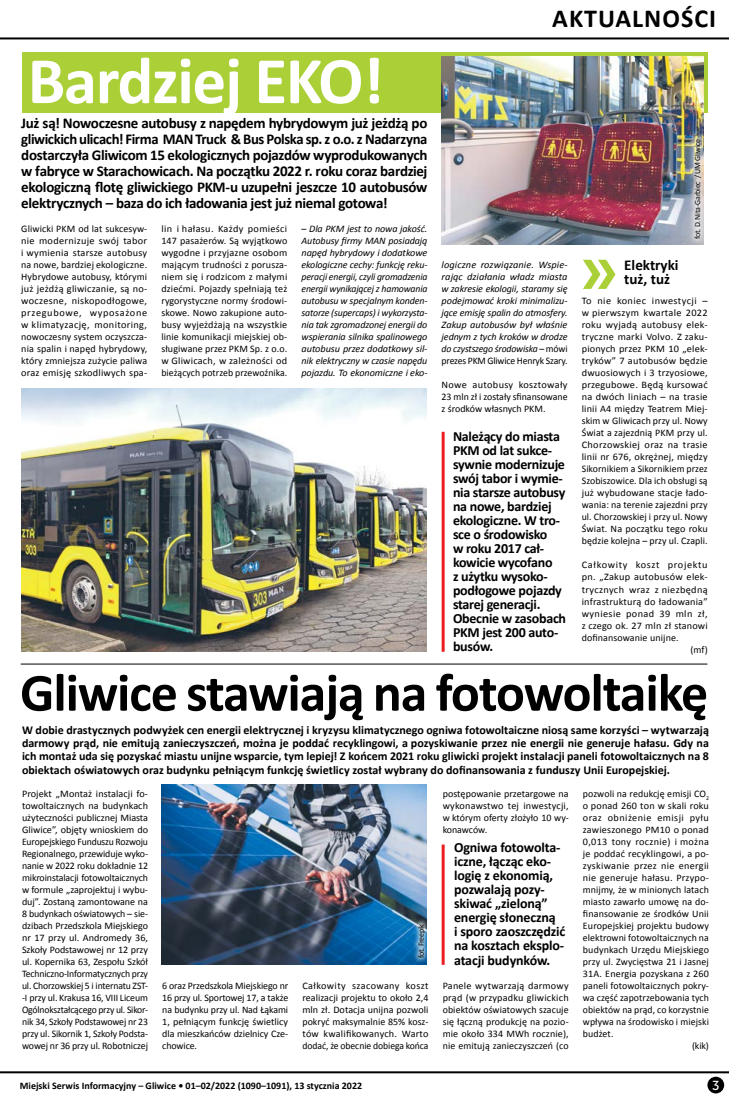
<style>
.page{position:relative;width:729px;height:1098px;background:#fff}
.page>*{position:absolute;margin:0;border:0;box-sizing:border-box;transform-origin:0 0}
.t1{font:700 67px "Calibri";color:#fff}
.t2{font:700 54px "Calibri";letter-spacing:-.02em;color:#000}
.t3{font:700 26px "Calibri";letter-spacing:.04em;color:#000}
.t4{font:700 15px/16px "Calibri";letter-spacing:-.025em;color:#000}
.t5{font:700 14px/14px "Calibri";letter-spacing:-.02em;color:#000}
.t6{font:13px "Museo Sans 500";color:#fff}
.t7{font:700 12px/13.2px "Calibri";color:#000;text-align:justify}
.t8{font:10px/12px "Calibri";letter-spacing:.01em;color:#000;text-align:justify}
.t9{font:italic 10px/12px "Calibri";letter-spacing:-.01em;color:#000;text-align:justify}
.t10{font:700 10px "Calibri";color:#000}
.t11{font:10px "Calibri";letter-spacing:.035em;color:#000}
.t12{font:10px "Calibri";letter-spacing:.045em;color:#000}
.t13{font:10px "Calibri";letter-spacing:.03em;color:#000}
.t14{font:10px "Calibri";letter-spacing:.065em;color:#000}
.t15{font:8px "Calibri";letter-spacing:-.03em;color:#000}
.s1{font-style:normal}
</style>
<div class="page">
<hr style="left:0;top:37px;width:729px;height:2px;background:#000">
<hr style="left:0;top:1070px;width:729px;height:2px;background:#000">
<div style="left:707px;top:1076px;width:17px;height:16px;background:#000;border-radius:50%"></div>
<div style="left:22px;top:52px;width:685px;height:60px;background:#abd037"></div>
<hr style="left:21px;top:663px;width:686px;height:1px;background:#000">
<svg style="left:583px;top:260px;width:32px;height:29px"></svg>
<img style="left:441px;top:57px;width:262px;height:187px">
<img style="left:21px;top:388px;width:405px;height:263px">
<hr style="left:441px;top:431px;width:3px;height:220px;background:#ed1d24">
<hr style="left:441px;top:844px;width:3px;height:120px;background:#ed1d24">
<div style="left:687px;top:132px;width:20px;height:113px;background:#fff;opacity:.75"></div>
<img style="left:161px;top:784px;width:265px;height:179px">
<div style="left:412px;top:917px;width:19px;height:46px;background:#fff;opacity:.75"></div>
<h1 class="t1" style="left:28px;top:38px;width:358px">Bardziej EKO !</h1>
<p class="t4" style="left:21px;top:115px;width:407px;text-align:justify">Już są! Nowoczesne autobusy z napędem hybrydowym już jeżdżą po gliwickich ulicach! Firma MAN Truck &amp; Bus Polska sp. z o.o. z Nadarzyna dostarczyła Gliwicom 15 ekologicznych pojazdów wyprodukowanych w fabryce w Starachowicach. Na początku 2022 r. roku coraz bardziej ekologiczną flotę gliwickiego PKM-u uzupełni jeszcze 10 autobusów elektrycznych – baza do ich ładowania jest już niemal gotowa!</p>
<p class="t8" style="left:21px;top:223px;width:127px">Gliwicki PKM od lat sukcesyw&shy;nie modernizuje swój tabor i wymienia starsze autobusy na nowe, bardziej ekologiczne.<br>Hybrydowe autobusy, którymi już jeżdżą gliwiczanie, są no&shy;woczesne, niskopodłogowe, przegubowe, wyposażone w klimatyzację, monitoring, nowoczesny system oczyszcza&shy;nia spalin i napęd hybrydowy, który zmniejsza zużycie paliwa oraz emisję szkodliwych spa-</p>
<p class="t8" style="left:161px;top:223px;width:127px">lin i hałasu. Każdy pomieści 147 pasażerów. Są wyjątkowo wygodne i przyjazne osobom mającym trudności z porusza&shy;niem się i rodzicom z małymi dziećmi. Pojazdy spełniają też rygorystyczne normy środowi&shy;skowe. Nowo zakupione auto&shy;busy wyjeżdżają na wszystkie linie komunikacji miejskiej ob&shy;sługiwane przez PKM Sp. z o.o. w Gliwicach, w zależności od bieżących potrzeb przewoźnika.</p>
<p class="t9" style="left:301px;top:222px;width:127px"><span class="s1">–</span> Dla PKM jest to nowa jakość.<br>Autobusy firmy MAN posiadają napęd hybrydowy i dodatkowe ekologiczne cechy: funkcję reku&shy;peracji energii, czyli gromadzenia energii wynikającej z hamowania autobusu w specjalnym konden&shy;satorze (supercaps) i wykorzysta&shy;nia tak zgromadzonej energii do wspierania silnika spalinowego autobusu przez dodatkowy sil&shy;nik elektryczny w czasie napędu pojazdu. To ekonomiczne i eko-</p>
<h3 class="t3" style="left:552px;top:2px;width:165px">aktualności</h3>
<p class="t9" style="left:441px;top:258px;width:127px">logiczne rozwiązanie. Wspie&shy;rając działania władz miasta w zakresie ekologii, staramy się podejmować kroki minimalizu&shy;jące emisję spalin do atmosfery.<br>Zakup autobusów był właśnie jednym z tych kroków w drodze do czystszego środowiska <span class="s1">– mówi prezes PKM Gliwice Henryk Szary.</span></p>
<p class="t8" style="left:441px;top:379px;width:127px">Nowe autobusy kosztowały 23 mln zł i zostały sfinansowane z środków własnych PKM.</p>
<p class="t5" style="left:453px;top:428px;width:115px">Należący do miasta<br>PKM od lat sukce&shy;sywnie modernizuje swój tabor i wymie&shy;nia starsze autobusy na nowe, bardziej ekologiczne. W tro&shy;sce o środowisko<br>w roku 2017 cał&shy;kowicie wycofano<br>z użytku wysoko&shy;podłogowe pojazdy starej generacji.<br>Obecnie w zasobach<br>PKM jest 200 auto&shy;busów.</p>
<p class="t15" style="left:692px;top:239px;width:102px;rotate:-90deg">fot. D. Nita-Garbiec / UM Gliwice</p>
<h3 class="t4" style="left:624px;top:257px;width:56px;line-height:14px">Elektryki tuż, tuż</h3>
<p class="t8" style="left:581px;top:295px;width:127px">To nie koniec inwestycji – w pierwszym kwartale 2022 roku wyjadą autobusy elek&shy;tryczne marki Volvo. Z zaku&shy;pionych przez PKM 10 „elek&shy;tryków” 7 autobusów będzie dwuosiowych i 3 trzyosiowe, przegubowe. Będą kursować na dwóch liniach – na trasie linii A4 między Teatrem Miej&shy;skim w Gliwicach przy ul. Nowy Świat a zajezdnią PKM przy ul.<br>Chorzowskiej oraz na trasie linii nr 676, okrężnej, między Sikornikiem a Sikornikiem przez Szobiszowice. Dla ich obsługi są już wybudowane stacje łado&shy;wania: na terenie zajezdni przy ul. Chorzowskiej i przy ul. Nowy Świat. Na początku tego roku będzie kolejna – przy ul. Czapli.</p>
<p class="t14" style="left:581px;top:558px;width:127px">Całkowity koszt projektu</p>
<p class="t8" style="left:581px;top:571px;width:127px">pn. „Zakup autobusów elek-</p>
<p class="t11" style="left:581px;top:582px;width:127px">trycznych wraz z niezbędną</p>
<p class="t8" style="left:581px;top:595px;width:127px">infrastrukturą do ładowania”</p>
<p class="t11" style="left:581px;top:606px;width:127px">wyniesie ponad 39 mln zł,</p>
<p class="t8" style="left:581px;top:619px;width:127px">z czego ok. 27 mln zł stanowi</p>
<p class="t8" style="left:581px;top:631px;width:98px">dofinansowanie unijne.</p>
<p class="t8" style="left:690px;top:643px;width:19px">(mf)</p>
<h2 class="t2" style="left:20px;top:658px;width:689px">Gliwice stawiają na fotowoltaikę</h2>
<p class="t7" style="left:22px;top:723px;width:688px">W dobie drastycznych podwyżek cen energii elektrycznej i kryzysu klimatycznego ogniwa fotowoltaiczne niosą same korzyści – wytwarzają darmowy prąd, nie emitują zanieczyszczeń, można je poddać recyklingowi, a pozyskiwanie przez nie energii nie generuje hałasu. Gdy na ich montaż uda się pozyskać miastu unijne wsparcie, tym lepiej! Z końcem 2021 roku gliwicki projekt instalacji paneli fotowoltaicznych na 8 obiektach oświatowych oraz budynku pełniącym funkcję świetlicy został wybrany do dofinansowania z funduszy Unii Europejskiej.</p>
<p class="t8" style="left:22px;top:787px;width:127px">Projekt „Montaż instalacji fo&shy;towoltaicznych na budynkach użyteczności publicznej Miasta Gliwice”, objęty wnioskiem do Europejskiego Funduszu Rozwoju Regionalnego, przewiduje wyko&shy;nanie w 2022 roku dokładnie 12 mikroinstalacji fotowoltaicznych w formule „zaprojektuj i wybu&shy;duj”. Zostaną zamontowane na 8 budynkach oświatowych – sie&shy;dzibach Przedszkola Miejskiego nr 17 przy ul. Andromedy 36, Szkoły Podstawowej nr 12 przy ul. Kopernika 63, Zespołu Szkół Techniczno-Informatycznych przy ul. Chorzowskiej 5 i internatu ZST--I przy ul. Krakusa 16, VIII Liceum Ogólnokształcącego przy ul. Sikor&shy;nik 34, Szkoły Podstawowej nr 23 przy ul. Sikornik 1, Szkoły Podsta&shy;wowej nr 36 przy ul. Robotniczej</p>
<p class="t8" style="left:583px;top:787px;width:127px">pozwoli na redukcję emisji CO<sub>2</sub></p>
<p class="t8" style="left:583px;top:799px;width:127px">o ponad 260 ton w skali roku</p>
<p class="t12" style="left:583px;top:810px;width:127px">oraz obniżenie emisji pyłu</p>
<p class="t8" style="left:583px;top:823px;width:127px">zawieszonego PM10 o ponad</p>
<p class="t13" style="left:583px;top:834px;width:127px">0,013 tony rocznie) i można</p>
<p class="t8" style="left:583px;top:847px;width:127px">je poddać recyklingowi, a po-</p>
<p class="t8" style="left:583px;top:859px;width:127px">zyskiwanie przez nie energii</p>
<p class="t8" style="left:583px;top:871px;width:127px">nie generuje hałasu. Przypo-</p>
<p class="t8" style="left:583px;top:883px;width:127px">mnijmy, że w minionych latach</p>
<p class="t8" style="left:583px;top:895px;width:127px">miasto zawarło umowę na do-</p>
<p class="t8" style="left:583px;top:907px;width:127px">finansowanie ze środków Unii</p>
<p class="t8" style="left:583px;top:919px;width:127px">Europejskiej projektu budowy</p>
<p class="t8" style="left:583px;top:931px;width:127px">elektrowni fotowoltaicznych na</p>
<p class="t8" style="left:583px;top:943px;width:127px">budynkach Urzędu Miejskiego</p>
<p class="t8" style="left:583px;top:955px;width:127px">przy ul. Zwycięstwa 21 i Jasnej</p>
<p class="t8" style="left:583px;top:967px;width:127px">31A. Energia pozyskana z 260</p>
<p class="t8" style="left:583px;top:979px;width:127px">paneli fotowoltaicznych pokry-</p>
<p class="t8" style="left:583px;top:991px;width:127px">wa część zapotrzebowania tych</p>
<p class="t8" style="left:583px;top:1003px;width:127px">obiektów na prąd, co korzystnie</p>
<p class="t8" style="left:583px;top:1015px;width:127px">wpływa na środowisko i miejski</p>
<p class="t8" style="left:583px;top:1027px;width:32px">budżet.</p>
<p class="t8" style="left:692px;top:1039px;width:18px">(kik)</p>
<p class="t8" style="left:442px;top:787px;width:127px">postępowanie przetargowe na wykonawstwo tej inwestycji, w którym oferty złożyło 10 wy&shy;konawców.</p>
<h3 class="t5" style="left:454px;top:840px;width:113px">Ogniwa fotowolta&shy;iczne, łącząc eko&shy;logię z ekonomią, pozwalają pozy&shy;skiwać „zieloną” energię słoneczną<br>i sporo zaoszczędzić na kosztach eksplo&shy;atacji budynków.</h3>
<p class="t8" style="left:442px;top:979px;width:127px">Panele wytwarzają darmowy prąd (w przypadku gliwickich obiektów oświatowych szacuje się łączną produkcję na pozio&shy;mie około 334 MWh rocznie), nie emitują zanieczyszczeń (co</p>
<p class="t15" style="left:416px;top:957px;width:36px;rotate:-90deg">fot. Freepik</p>
<p class="t8" style="left:162px;top:979px;width:127px">6 oraz Przedszkola Miejskiego nr 16 przy ul. Sportowej 17, a także na budynku przy ul. Nad Łąkami 1, pełniącym funkcję świetlicy dla mieszkańców dzielnicy Cze&shy;chowice.</p>
<p class="t8" style="left:302px;top:979px;width:127px">Całkowity szacowany koszt realizacji projektu to około 2,4 mln zł. Dotacja unijna pozwoli pokryć maksymalnie 85% kosz&shy;tów kwalifikowanych. Warto dodać, że obecnie dobiega końca</p>
<p class="t10" style="left:20px;top:1079px;width:344px">Miejski Serwis Informacyjny – Gliwice • 01–02/2022 (1090–1091), 13 stycznia 2022</p>
<h3 class="t6" style="left:712px;top:1077px;width:9px">3</h3>
</div>
